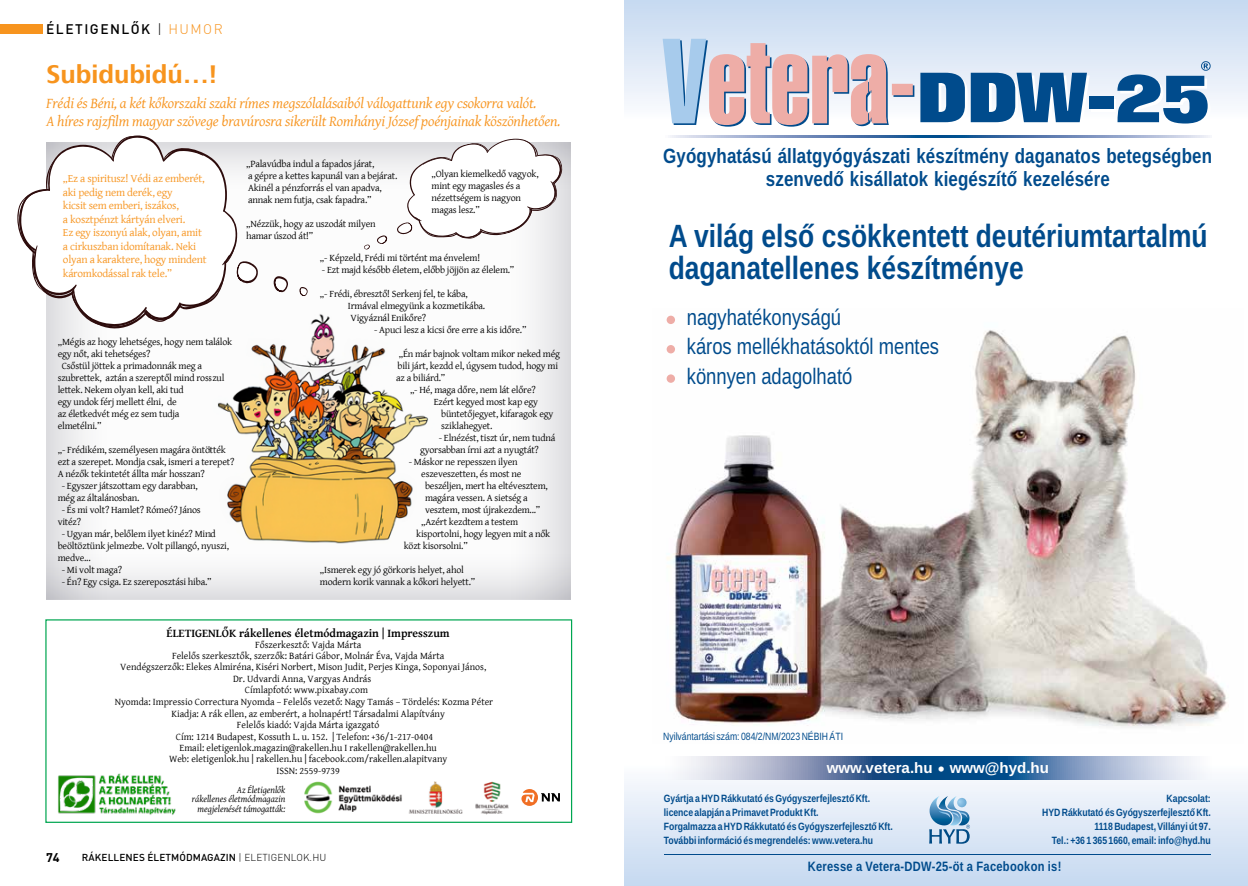
<style>
.page{position:relative;width:1248px;height:886px;background:#fff}
.page>*{position:absolute;margin:0;border:0;box-sizing:border-box;transform-origin:0 0}
.t1{font:700 32.12px/31.6px "Liberation Sans Narrow";color:#004b8c}
.t2{font:700 26.25px "ZEISS Frutiger Next W1 G";color:#f7941e}
.t3{font:22.38px/29.6px "Liberation Sans Narrow";color:#004b8c}
.t4{font:700 20.62px/22.5px "Liberation Sans Narrow";letter-spacing:.005em;color:#004b8c;text-align:center}
.t5{font:700 15.12px "Liberation Sans";color:#fff}
.t6{font:italic 15px/18px "Gentium Basic";letter-spacing:-.01em;color:#f7941e}
.t7{font:500 13.75px "DIN Pro";letter-spacing:.11em;color:#000}
.t8{font:300 13.75px "DIN Pro";letter-spacing:.11em;color:#f7941e}
.t9{font:700 13.5px "Liberation Sans Narrow";letter-spacing:.02em;color:#004b8c}
.t10{font:700 12.5px "DIN Pro";color:#000}
.t11{font:700 11.88px "Gentium Basic";color:#000}
.t12{font:11.25px/13.5px "Gentium Basic";letter-spacing:-.02em;color:#f7941e}
.t13{font:700 10.5px/13.9px "Liberation Sans Narrow";color:#004b8c}
.t14{font:10.5px "Liberation Sans Narrow";color:#004b8c}
.t15{font:10.12px "Gentium Basic";color:#000}
.t16{font:10px/12px "Gentium Basic";letter-spacing:-.02em;color:#000}
.t17{font:500 10px "DIN Pro";letter-spacing:.01em;color:#000}
.t18{font:italic 9.75px/9.8px "Gentium Basic";color:#000;text-align:right;scale:.95 1}
.s1{color:#000}
.s2{font-weight:300}
.s3{font-size:18.12px}
</style>
<div class="page">
<div style="left:0;top:24px;width:43px;height:10px;background:#f7941e"></div>
<div style="left:45px;top:619px;width:527px;height:204px;border:1px solid #00a651"></div>
<img style="left:304px;top:781px;width:205px;height:34px">
<svg style="left:521px;top:789px;width:39px;height:17px"></svg>
<img style="left:58px;top:773px;width:118px;height:42px">
<div style="left:490px;top:143px;width:80px;height:456px;background:linear-gradient(to right,#fff,#e2e2e5)"></div>
<div style="left:46px;top:143px;width:524px;height:61px;background:linear-gradient(to bottom,#e1e1e4,#fff)"></div>
<div style="left:46px;top:143px;width:80px;height:456px;background:linear-gradient(to right,#e1e1e3,#fff)"></div>
<svg style="left:46px;top:538px;width:524px;height:61px"></svg>
<svg style="left:17px;top:135px;width:243px;height:193px"></svg>
<svg style="left:273px;top:276px;width:15px;height:16px"></svg>
<svg style="left:299px;top:287px;width:8px;height:9px"></svg>
<svg style="left:394px;top:138px;width:177px;height:116px"></svg>
<svg style="left:377px;top:235px;width:11px;height:9px"></svg>
<svg style="left:364px;top:244px;width:6px;height:6px"></svg>
<div style="left:624px;top:0;width:623px;height:119px;background:linear-gradient(to bottom,#c5d8f0,#fafbfd)"></div>
<img style="left:667px;top:315px;width:560px;height:413px">
<div style="left:624px;top:764px;width:623px;height:122px;background:linear-gradient(to bottom,#fcfcfe,#c5d8f0)"></div>
<svg style="left:662px;top:756px;width:549px;height:23px;background:#7b98bb"></svg>
<div style="left:666px;top:316px;width:9px;height:8px;background:#eeada7;border-radius:50%"></div>
<div style="left:666px;top:345px;width:9px;height:8px;background:#eeada7;border-radius:50%"></div>
<div style="left:666px;top:374px;width:9px;height:9px;background:#eeada7;border-radius:50%"></div>
<svg style="left:1091px;top:99px;width:24px;height:13px"></svg>
<svg style="left:920px;top:73px;width:169px;height:50px"></svg>
<div style="left:1088px;top:96px;width:25px;height:13px;background:#004b8c"></div>
<svg style="left:1117px;top:61px;width:93px;height:63px"></svg>
<svg style="left:662px;top:39px;width:252px;height:88px;background:#d4c5ce"></svg>
<svg style="left:670px;top:136px;width:540px;height:2px"></svg>
<svg style="left:928px;top:796px;width:41px;height:48px;background:#8bb3d2"></svg>
<hr style="left:663px;top:854px;width:547px;height:1px;background:#004b8c">
<img style="left:209px;top:312px;width:226px;height:231px">
<h3 class="t7" style="left:46px;top:20px;width:105px">ÉLETIGENLŐK</h3>
<h3 class="t8" style="left:158px;top:20px;width:67px"><span class="s1">|</span> HUMOR</h3>
<h2 class="t2" style="left:46px;top:59px;width:172px">Subidubidú…!</h2>
<h3 class="t6" style="left:46px;top:94px;width:516px">Frédi és Béni, a két kőkorszaki szaki rímes megszólalásaiból válogattunk egy csokorra valót.<br>A híres rajzfilm magyar szövege bravúrosra sikerült Romhányi József poénjainak köszönhetően.</h3>
<h3 class="t4" style="left:663px;top:144px;width:550px">Gyógyhatású állatgyógyászati készítmény daganatos betegségben szenvedő kisállatok kiegészítő kezelésére</h3>
<p class="t16" style="left:246px;top:158px;width:153px">„Palavúdba indul a fapados járat,<br>a gépre a kettes kapunál van a bejárat.<br>Akinél a pénzforrás el van apadva, annak nem futja, csak fapadra.”</p>
<p class="t16" style="left:246px;top:218px;width:131px">„Nézzük, hogy az uszodát milyen hamar úszod át!”</p>
<h1 class="t1" style="left:668px;top:220px;width:540px">A világ első csökkentett deutériumtartalmú daganatellenes készítménye</h1>
<h3 class="t3" style="left:686px;top:303px;width:254px">nagyhatékonyságú<br>káros mellékhatásoktól mentes könnyen adagolható</h3>
<p class="t12" style="left:63px;top:172px;width:145px">„Ez a spiritusz! Védi az emberét, aki pedig nem derék, egy<br>kicsit sem emberi, iszákos,<br>a kosztpénzt kártyán elveri.<br>Ez egy iszonyú alak, olyan, amit a cirkuszban idomítanak. Neki olyan a karaktere, hogy mindent káromkodással rak tele.”</p>
<p class="t16" style="left:431px;top:168px;width:109px">„Olyan kiemelkedő vagyok, mint egy magasles és a nézettségem is nagyon magas lesz.”</p>
<p class="t16" style="left:320px;top:251px;width:162px">„- Képzeld, Frédi mi történt ma énvelem!</p>
<p class="t16" style="left:322px;top:263px;width:194px">- Ezt majd később életem, előbb jöjjön az élelem.”</p>
<p class="t16" style="left:348px;top:287px;width:139px;text-indent:-28px">„- Frédi, ébresztő! Serkenj fel, te kába,<br>Irmával elmegyünk a kozmetikába.<br>Vigyáznál Enikőre?</p>
<p class="t16" style="left:374px;top:323px;width:154px">- Apuci lesz a kicsi őre erre a kis időre.”</p>
<p class="t16" style="left:399px;top:347px;width:163px">„Én már bajnok voltam mikor neked még</p>
<p class="t16" style="left:397px;top:359px;width:162px">bili járt, kezdd el, úgysem tudod, hogy mi</p>
<p class="t16" style="left:396px;top:371px;width:51px">az a biliárd.”</p>
<p class="t16" style="left:410px;top:383px;width:127px">„- Hé, maga dőre, nem lát előre?</p>
<p class="t16" style="left:434px;top:395px;width:106px">Ezért kegyed most kap egy</p>
<p class="t16" style="left:441px;top:407px;width:114px">büntetőjegyet, kifaragok egy</p>
<p class="t16" style="left:441px;top:419px;width:53px">sziklahegyet.</p>
<p class="t16" style="left:420px;top:431px;width:137px;text-indent:19px">- Elnézést, tiszt úr, nem tudná gyorsabban írni azt a nyugtát?</p>
<p class="t16" style="left:409px;top:455px;width:110px">- Máskor ne repesszen ilyen</p>
<p class="t16" style="left:421px;top:467px;width:102px">eszeveszetten, és most ne</p>
<p class="t16" style="left:425px;top:479px;width:124px">beszéljen, mert ha eltévesztem,</p>
<p class="t16" style="left:425px;top:491px;width:104px">magára vessen. A sietség a</p>
<p class="t16" style="left:425px;top:503px;width:117px">vesztem, most újrakezdem...”</p>
<p class="t16" style="left:421px;top:515px;width:99px">„Azért kezdtem a testem</p>
<p class="t16" style="left:416px;top:527px;width:135px">kisportolni, hogy legyen mit a nők</p>
<p class="t16" style="left:404px;top:539px;width:65px">közt kisorsolni.”</p>
<p class="t16" style="left:320px;top:563px;width:157px">„Ismerek egy jó görkoris helyet, ahol modern korik vannak a kőkori helyett.”</p>
<p class="t16" style="left:58px;top:335px;width:176px">„Mégis az hogy lehetséges, hogy nem találok</p>
<p class="t16" style="left:58px;top:347px;width:94px">egy nőt, aki tehetséges?</p>
<p class="t16" style="left:62px;top:359px;width:142px">Csőstül jöttek a primadonnák meg a</p>
<p class="t16" style="left:58px;top:371px;width:168px">szubrettek, aztán a szereptől mind rosszul</p>
<p class="t16" style="left:58px;top:383px;width:127px">lettek. Nekem olyan kell, aki tud</p>
<p class="t16" style="left:58px;top:395px;width:120px">egy undok férj mellett élni, de</p>
<p class="t16" style="left:58px;top:407px;width:123px">az életkedvét még ez sem tudja</p>
<p class="t16" style="left:58px;top:419px;width:45px">elmetélni.”</p>
<p class="t16" style="left:58px;top:443px;width:178px">„- Frédikém, személyesen magára öntötték ezt a szerepet. Mondja csak, ismeri a terepet?<br>A nézők tekintetét állta már hosszan?</p>
<p class="t16" style="left:58px;top:479px;width:141px;text-indent:4px">- Egyszer játszottam egy darabban, még az általánosban.</p>
<p class="t16" style="left:58px;top:503px;width:144px;text-indent:4px">- És mi volt? Hamlet? Rómeó? János vitéz?</p>
<p class="t16" style="left:58px;top:527px;width:173px;text-indent:4px">- Ugyan már, belőlem ilyet kinéz? Mind beöltöztünk jelmezbe. Volt pillangó, nyuszi, medve...</p>
<p class="t16" style="left:62px;top:563px;width:62px">- Mi volt maga?</p>
<p class="t16" style="left:62px;top:575px;width:151px">- Én? Egy csiga. Ez szereposztási hiba.”</p>
<p class="t11" style="left:167px;top:624px;width:284px">ÉLETIGENLŐK rákellenes életmódmagazin | Impresszum</p>
<p class="t15" style="left:255px;top:637px;width:108px">Főszerkesztő: Vajda Márta</p>
<p class="t15" style="left:172px;top:648px;width:274px">Felelős szerkesztők, szerzők: Batári Gábor, Molnár Éva, Vajda Márta</p>
<p class="t15" style="left:120px;top:660px;width:367px">Vendégszerzők: Elekes Almiréna, Kiséri Norbert, Mison Judit, Perjes Kinga, Soponyai János,</p>
<p class="t15" style="left:233px;top:671px;width:140px">Dr. Udvardi Anna, Vargyas András</p>
<p class="t15" style="left:245px;top:682px;width:125px">Címlapfotó: www.pixabay.com</p>
<p class="t15" style="left:115px;top:694px;width:380px">Nyomda: Impressio Correctura Nyomda – Felelős vezető: Nagy Tamás – Tördelés: Kozma Péter</p>
<p class="t15" style="left:171px;top:706px;width:275px">Kiadja: A rák ellen, az emberért, a holnapért! Társadalmi Alapítvány</p>
<p class="t15" style="left:237px;top:718px;width:144px">Felelős kiadó: Vajda Márta igazgató</p>
<p class="t15" style="left:176px;top:729px;width:259px">Cím: 1214 Budapest, Kossuth L. u. 152. | Telefon: +36/1-217-0404</p>
<p class="t15" style="left:179px;top:740px;width:259px">Email: eletigenlok.magazin@rakellen.hu I rakellen@rakellen.hu</p>
<p class="t15" style="left:169px;top:751px;width:280px">Web: eletigenlok.hu | rakellen.hu | facebook.com/rakellen.alapitvany</p>
<p class="t18" style="left:192px;top:784px;width:100px">Az Életigenlők<br>rákellenes életmódmagazin megjelenését támogatták:</p>
<p class="t15" style="left:276px;top:763px;width:65px">ISSN: 2559-9739</p>
<p class="t10" style="left:46px;top:849px;width:15px">74</p>
<p class="t17" style="left:82px;top:850px;width:246px">RÁKELLENES ÉLETMÓDMAGAZIN <span class="s2">| ELETIGENLOK.HU</span></p>
<p class="t14" style="left:663px;top:731px;width:181px">Nyilvántartási szám: 084/2/NM/2023 NÉBIH ÁTI</p>
<h3 class="t5" style="left:826px;top:757px;width:224px">www.vetera.hu <span class="s3">•</span> www@hyd.hu</h3>
<p class="t13" style="left:663px;top:791px;width:230px">Gyártja a HYD Rákkutató és Gyógyszerfejlesztő Kft. licence alapján a Primavet Produkt Kft.<br>Forgalmazza a HYD Rákkutató és Gyógyszerfejlesztő Kft.<br>További információ és megrendelés: www.vetera.hu</p>
<p class="t13" style="left:1041px;top:791px;width:170px;text-align:right">Kapcsolat:<br>HYD Rákkutató és Gyógyszerfejlesztő Kft.<br>1118 Budapest, Villányi út 97.<br>Tel.: +36 1 365 1660, email: info@hyd.hu</p>
<h3 class="t9" style="left:807px;top:857px;width:255px">Keresse a Vetera-DDW-25-öt a Facebookon is!</h3>
</div>
